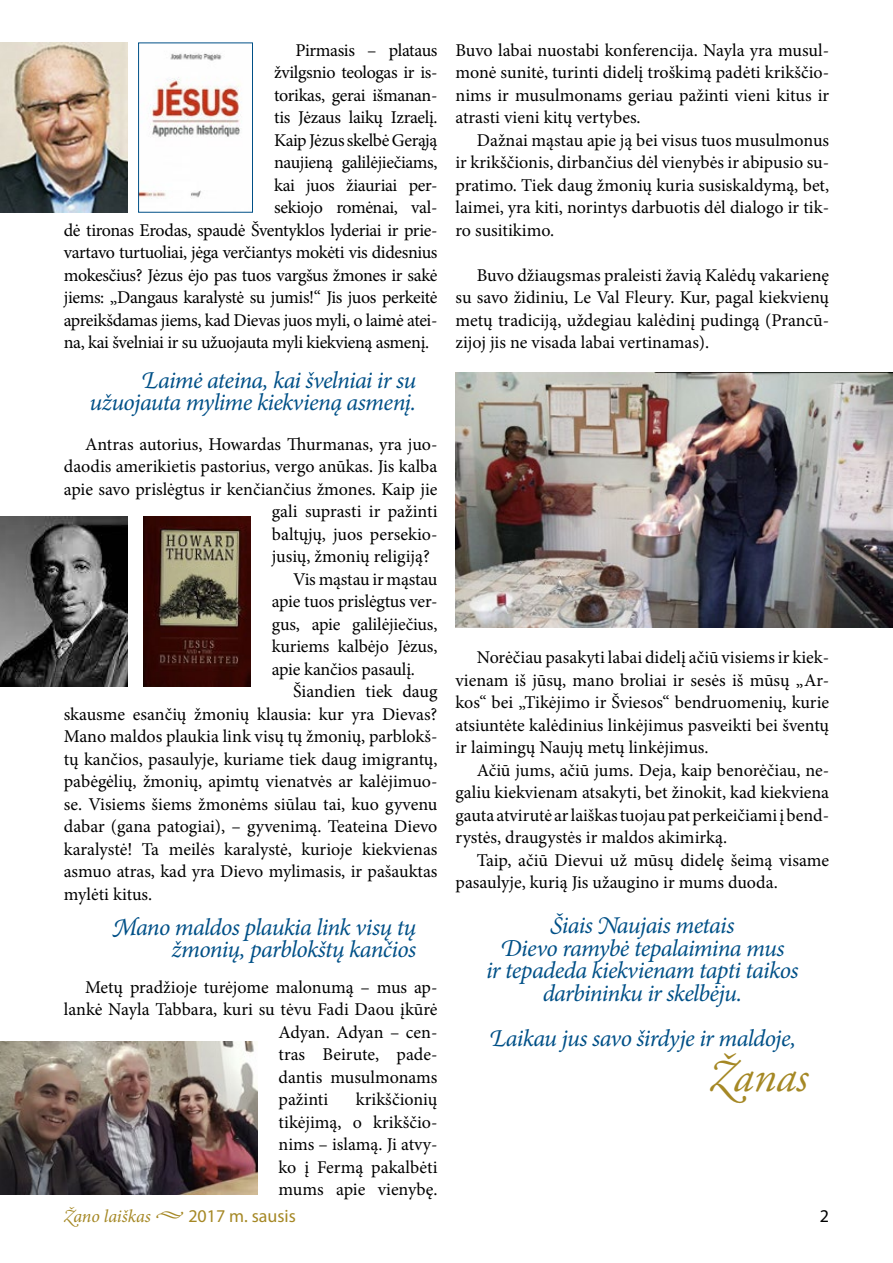
<style>
.page{position:relative;width:893px;height:1263px;background:#fff}
.page>*{position:absolute;margin:0;border:0;box-sizing:border-box;transform-origin:0 0}
.t1{font:italic 45px "Adobe Garamond Pro";color:#a58825}
.t2{font:italic 24px/22.5px "Minion Pro";letter-spacing:-.03em;color:#005087;text-align:right}
.t3{font:18px/22.5px "Minion Pro";letter-spacing:-.01em;color:#000;text-align:justify}
.t4{font:18px "Myriad Pro";color:#a58825}
.t5{font:18px "Myriad Pro";color:#000}
.s1{font-family:"Adobe Garamond Pro";font-style:italic}
.s2{font-family:"Minion Pro";font-style:italic}
</style>
<div class="page">
<img style="left:140px;top:52px;width:101px;height:147px">
<div style="left:138px;top:43px;width:115px;height:170px;border:1px solid #005087"></div>
<img style="left:0;top:43px;width:128px;height:170px">
<img style="left:144px;top:517px;width:107px;height:170px">
<img style="left:0;top:517px;width:128px;height:170px">
<img style="left:455px;top:373px;width:438px;height:254px">
<img style="left:0;top:1042px;width:257px;height:153px">
<p class="t3" style="left:295px;top:39px;width:144px">Pirmasis – plataus</p>
<p class="t3" style="left:274px;top:61px;width:165px">žvilgsnio teologas ir is-</p>
<p class="t3" style="left:274px;top:84px;width:165px">torikas, gerai išmanan-</p>
<p class="t3" style="left:274px;top:106px;width:165px">tis Jėzaus laikų Izraelį.</p>
<p class="t3" style="left:274px;top:129px;width:165px">Kaip Jėzus skelbė Gerąją</p>
<p class="t3" style="left:274px;top:151px;width:165px">naujieną galilėjiečiams,</p>
<p class="t3" style="left:274px;top:174px;width:165px">kai juos žiauriai per-</p>
<p class="t3" style="left:274px;top:196px;width:165px">sekiojo romėnai, val-</p>
<p class="t3" style="left:64px;top:219px;width:375px">dė tironas Erodas, spaudė Šventyklos lyderiai ir prie-</p>
<p class="t3" style="left:64px;top:241px;width:375px">vartavo turtuoliai, jėga verčiantys mokėti vis didesnius</p>
<p class="t3" style="left:64px;top:264px;width:375px">mokesčius? Jėzus ėjo pas tuos vargšus žmones ir sakė</p>
<p class="t3" style="left:64px;top:286px;width:375px">jiems: „Dangaus karalystė su jumis!“ Jis juos perkeitė</p>
<p class="t3" style="left:64px;top:309px;width:375px">apreikšdamas jiems, kad Dievas juos myli, o laimė atei-</p>
<p class="t3" style="left:64px;top:331px;width:367px">na, kai švelniai ir su užuojauta myli kiekvieną asmenį.</p>
<h2 class="t2" style="left:89px;top:369px;width:328px">Laimė ateina, kai švelniai ir su užuojauta mylime kiekvieną asmenį.</h2>
<p class="t3" style="left:85px;top:433px;width:354px">Antras autorius, Howardas Thurmanas, yra juo-</p>
<p class="t3" style="left:64px;top:455px;width:375px">daodis amerikietis pastorius, vergo anūkas. Jis kalba</p>
<p class="t3" style="left:64px;top:478px;width:375px">apie savo prislėgtus ir kenčiančius žmones. Kaip jie</p>
<p class="t3" style="left:272px;top:500px;width:167px">gali suprasti ir pažinti</p>
<p class="t3" style="left:272px;top:523px;width:167px">baltųjų, juos persekio-</p>
<p class="t3" style="left:272px;top:545px;width:159px">jusių, žmonių religiją?</p>
<p class="t3" style="left:293px;top:568px;width:146px">Vis mąstau ir mąstau</p>
<p class="t3" style="left:272px;top:590px;width:167px">apie tuos prislėgtus ver-</p>
<p class="t3" style="left:272px;top:613px;width:167px">gus, apie galilėjiečius,</p>
<p class="t3" style="left:272px;top:635px;width:167px">kuriems kalbėjo Jėzus,</p>
<p class="t3" style="left:272px;top:658px;width:145px">apie kančios pasaulį.</p>
<p class="t3" style="left:293px;top:680px;width:146px">Šiandien tiek daug</p>
<p class="t3" style="left:64px;top:703px;width:375px">skausme esančių žmonių klausia: kur yra Dievas?</p>
<p class="t3" style="left:64px;top:725px;width:375px">Mano maldos plaukia link visų tų žmonių, parblokš-</p>
<p class="t3" style="left:64px;top:748px;width:375px">tų kančios, pasaulyje, kuriame tiek daug imigrantų,</p>
<p class="t3" style="left:64px;top:770px;width:375px">pabėgėlių, žmonių, apimtų vienatvės ar kalėjimuo-</p>
<p class="t3" style="left:64px;top:793px;width:375px">se. Visiems šiems žmonėms siūlau tai, kuo gyvenu</p>
<p class="t3" style="left:64px;top:815px;width:375px">dabar (gana patogiai), – gyvenimą. Teateina Dievo</p>
<p class="t3" style="left:64px;top:838px;width:375px">karalystė! Ta meilės karalystė, kurioje kiekvienas</p>
<p class="t3" style="left:64px;top:860px;width:375px">asmuo atras, kad yra Dievo mylimasis, ir pašauktas</p>
<p class="t3" style="left:64px;top:883px;width:90px">mylėti kitus.</p>
<h2 class="t2" style="left:113px;top:916px;width:305px">Mano maldos plaukia link visų tų žmonių, parblokštų kančios</h2>
<p class="t3" style="left:85px;top:976px;width:354px">Metų pradžioje turėjome malonumą – mus ap-</p>
<p class="t3" style="left:64px;top:998px;width:375px">lankė Nayla Tabbara, kuri su tėvu Fadi Daou įkūrė</p>
<p class="t3" style="left:279px;top:1021px;width:160px">Adyan. Adyan – cen-</p>
<p class="t3" style="left:279px;top:1043px;width:160px">tras Beirute, pade-</p>
<p class="t3" style="left:279px;top:1066px;width:160px">dantis musulmonams</p>
<p class="t3" style="left:279px;top:1088px;width:51px">pažinti</p>
<p class="t3" style="left:279px;top:1088px;width:160px;text-indent:77px">krikščionių tikėjimą, o krikščio&shy;nims – islamą. Ji atvy&shy;ko į Fermą pakalbėti mums apie vienybę.</p>
<p class="t3" style="left:455px;top:39px;width:375px">Buvo labai nuostabi konferencija. Nayla yra musul&shy;monė sunitė, turinti didelį troškimą padėti krikščio&shy;nims ir musulmonams geriau pažinti vieni kitus ir atrasti vieni kitų vertybes.</p>
<p class="t3" style="left:455px;top:129px;width:375px;text-indent:21px">Dažnai mąstau apie ją bei visus tuos musulmonus ir krikščionis, dirbančius dėl vienybės ir abipusio su&shy;pratimo. Tiek daug žmonių kuria susiskaldymą, bet, laimei, yra kiti, norintys darbuotis dėl dialogo ir tik&shy;ro susitikimo.</p>
<p class="t3" style="left:455px;top:264px;width:375px;text-indent:21px">Buvo džiaugsmas praleisti žavią Kalėdų vakarienę su savo židiniu, Le Val Fleury. Kur, pagal kiekvienų metų tradiciją, uždegiau kalėdinį pudingą (Prancū&shy;zijoj jis ne visada labai vertinamas).</p>
<p class="t3" style="left:455px;top:646px;width:375px;text-indent:21px">Norėčiau pasakyti labai didelį ačiū visiems ir kiek&shy;vienam iš jūsų, mano broliai ir sesės iš mūsų „Ar&shy;kos“ bei „Tikėjimo ir Šviesos“ bendruomenių, kurie atsiuntėte kalėdinius linkėjimus pasveikti bei šventų ir laimingų Naujų metų linkėjimus.</p>
<p class="t3" style="left:455px;top:759px;width:375px;text-indent:21px">Ačiū jums, ačiū jums. Deja, kaip benorėčiau, ne&shy;galiu kiekvienam atsakyti, bet žinokit, kad kiekviena gauta atvirutė ar laiškas tuojau pat perkeičiami į bend&shy;rystės, draugystės ir maldos akimirką.</p>
<p class="t3" style="left:455px;top:849px;width:375px;text-indent:21px">Taip, ačiū Dievui už mūsų didelę šeimą visame pasaulyje, kurią Jis užaugino ir mums duoda.</p>
<h2 class="t2" style="left:486px;top:914px;width:314px;text-align:center">Šiais Naujais metais<br>Dievo ramybė tepalaimina mus<br>ir tepadeda kiekvienam tapti taikos darbininku ir skelbėju.</h2>
<h2 class="t2" style="left:489px;top:1027px;width:309px">Laikau jus savo širdyje ir maldoje,</h2>
<h1 class="t1" style="left:710px;top:1049px;width:100px">Žanas</h1>
<p class="t4" style="left:64px;top:1205px;width:234px"><span class="s1">Ž</span><span class="s2">ano laiškas </span><sup>•</sup> 2017 m. sausis</p>
<p class="t5" style="left:820px;top:1205px;width:11px">2</p>
</div>
